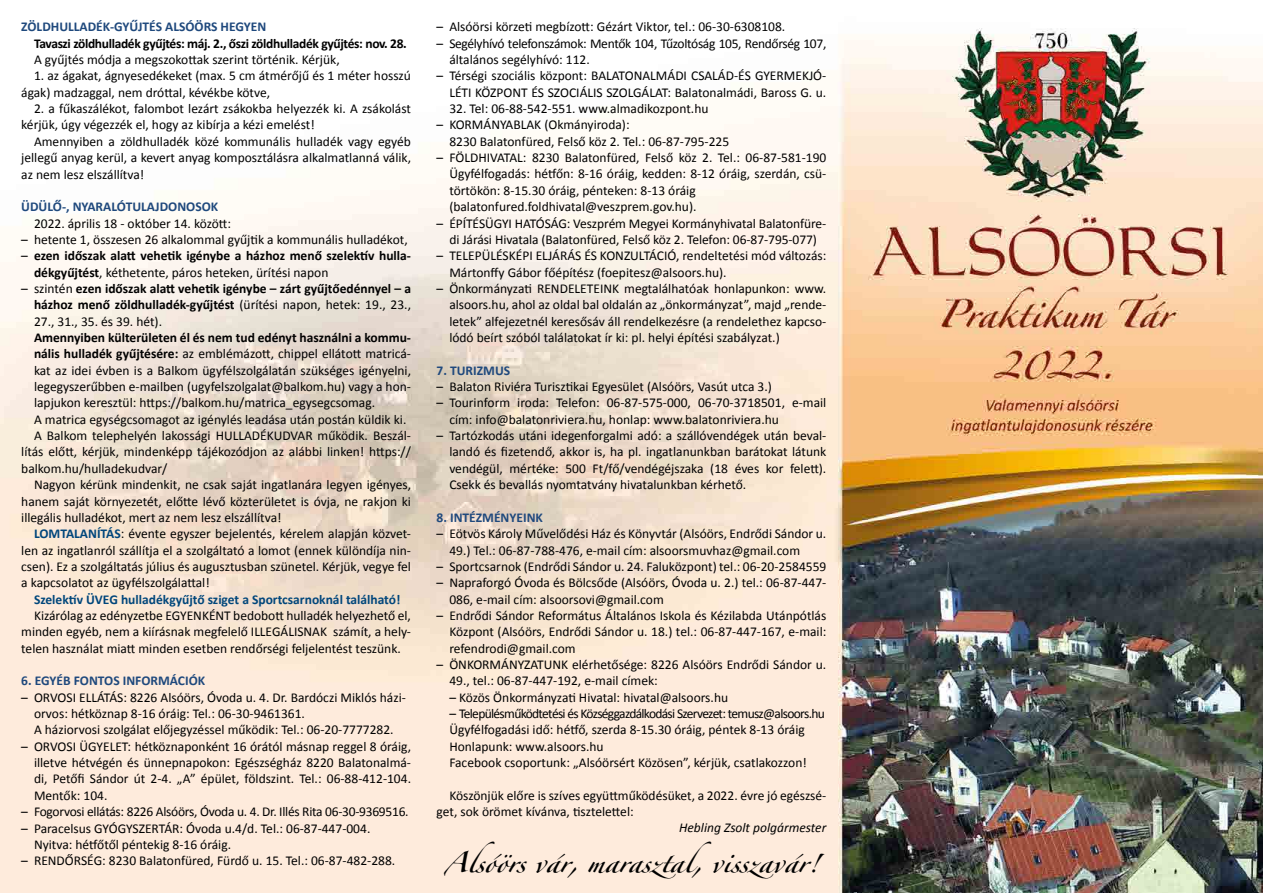
<style>
.page{position:relative;width:1263px;height:893px;background:#fff}
.page>*{position:absolute;margin:0;border:0;box-sizing:border-box;transform-origin:0 0}
.t1{font:45px "Zapfino Forte LT Pro";color:#000}
.t2{font:13.5px/16.4px "Calibri";color:#000}
.t3{font:700 13.5px/16.4px "Calibri";color:#000}
.t4{font:700 13.5px "Calibri";color:#1f497d}
.t5{font:13.5px/16.4px "Calibri";letter-spacing:-.025em;color:#000}
.t6{font:700 13.5px "Calibri";letter-spacing:-.025em;color:#000}
.t7{font:13.5px "Calibri";letter-spacing:-.02em;color:#000}
.t8{font:700 13.5px "Calibri";color:#00467b}
.t9{font:italic 13.5px "Calibri";color:#000}
.s1{font-weight:400}
.s2{font-weight:700}
.s3{font-weight:700;color:#00467b}
</style>
<div class="page">
<img style="left:0;top:28px;width:1263px;height:865px">
<p class="t4" style="left:21px;top:18px;width:247px">ZÖLDHULLADÉK-GYŰJTÉS ALSÓÖRS HEGYEN</p>
<p class="t6" style="left:34px;top:35px;width:374px">Tavaszi zöldhulladék gyűjtés: máj. 2., őszi zöldhulladék gyűjtés: nov. 28.</p>
<p class="t2" style="left:34px;top:51px;width:307px">A gyűjtés módja a megszokottak szerint történik. Kérjük,</p>
<p class="t2" style="left:21px;top:68px;width:391px;text-indent:13px">1. az ágakat, ágnyesedékeket (max. 5 cm átmérőjű és 1 méter hosszú ágak) madzaggal, nem dróttal, kévékbe kötve,</p>
<p class="t2" style="left:21px;top:101px;width:391px;text-indent:13px">2. a fűkaszálékot, falombot lezárt zsákokba helyezzék ki. A zsákolást kérjük, úgy végezzék el, hogy az kibírja a kézi emelést!</p>
<p class="t2" style="left:21px;top:133px;width:391px;text-align:justify;text-indent:13px">Amennyiben a zöldhulladék közé kommunális hulladék vagy egyéb jellegű anyag kerül, a kevert anyag komposztálásra alkalmatlanná válik, az nem lesz elszállítva!</p>
<p class="t4" style="left:21px;top:198px;width:199px">ÜDÜLŐ-, NYARALÓTULAJDONOSOK</p>
<p class="t2" style="left:34px;top:215px;width:199px">2022. április 18 - október 14. között:</p>
<p class="t2" style="left:21px;top:231px;width:388px">– hetente 1, összesen 26 alkalommal gyűjtik a kommunális hulladékot,</p>
<p class="t3" style="left:34px;top:248px;width:379px;text-indent:-13px"><span class="s1">–</span> ezen időszak alatt vehetik igénybe a házhoz menő szelektív hulla&shy;dékgyűjtést<span class="s1">, kéthetente, páros heteken, ürítési napon</span></p>
<p class="t3" style="left:34px;top:280px;width:379px;text-align:justify;text-indent:-13px"><span class="s1">– szintén</span> ezen időszak alatt vehetik igénybe – zárt gyűjtőedénnyel – a házhoz menő zöldhulladék-gyűjtést <span class="s1">(ürítési napon, hetek: 19., 23., 27., 31., 35. és 39. hét).</span></p>
<p class="t3" style="left:34px;top:329px;width:378px">Amennyiben külterületen él és nem tud edényt használni a kommu-</p>
<p class="t2" style="left:34px;top:346px;width:379px"><span class="s2">nális hulladék gyűjtésére:</span> az emblémázott, chippel ellátott matricá-</p>
<p class="t2" style="left:34px;top:362px;width:378px">kat az idei évben is a Balkom ügyfélszolgálatán szükséges igényelni,</p>
<p class="t2" style="left:34px;top:378px;width:379px">legegyszerűbben e-mailben (ugyfelszolgalat@balkom.hu) vagy a hon-</p>
<p class="t2" style="left:34px;top:395px;width:343px">lapjukon keresztül: https://balkom.hu/matrica_egysegcsomag.</p>
<p class="t2" style="left:34px;top:411px;width:374px">A matrica egységcsomagot az igénylés leadása után postán küldik ki.</p>
<p class="t2" style="left:34px;top:427px;width:378px">A Balkom telephelyén lakossági HULLADÉKUDVAR működik. Beszál-</p>
<p class="t2" style="left:21px;top:444px;width:391px">lítás előtt, kérjük, mindenképp tájékozódjon az alábbi linken! https://</p>
<p class="t2" style="left:21px;top:460px;width:148px">balkom.hu/hulladekudvar/</p>
<p class="t2" style="left:34px;top:477px;width:379px">Nagyon kérünk mindenkit, ne csak saját ingatlanára legyen igényes,</p>
<p class="t2" style="left:21px;top:493px;width:391px">hanem saját környezetét, előtte lévő közterületet is óvja, ne rakjon ki</p>
<p class="t2" style="left:21px;top:509px;width:262px">illegális hulladékot, mert az nem lesz elszállítva!</p>
<p class="t2" style="left:34px;top:526px;width:379px"><span class="s3">LOMTALANÍTÁS</span>: évente egyszer bejelentés, kérelem alapján közvet-</p>
<p class="t2" style="left:21px;top:542px;width:391px">len az ingatlanról szállítja el a szolgáltató a lomot (ennek különdíja nin-</p>
<p class="t2" style="left:21px;top:558px;width:391px">csen). Ez a szolgáltatás július és augusztusban szünetel. Kérjük, vegye fel</p>
<p class="t2" style="left:21px;top:575px;width:190px">a kapcsolatot az ügyfélszolgálattal!</p>
<p class="t8" style="left:34px;top:590px;width:368px">Szelektív ÜVEG hulladékgyűjtő sziget a Sportcsarnoknál található!</p>
<p class="t2" style="left:21px;top:607px;width:391px;text-align:justify;text-indent:13px">Kizárólag az edényzetbe EGYENKÉNT bedobott hulladék helyezhető el, minden egyéb, nem a kiírásnak megfelelő ILLEGÁLISNAK számít, a hely&shy;telen használat miatt minden esetben rendőrségi feljelentést teszünk.</p>
<p class="t4" style="left:21px;top:672px;width:185px">6. EGYÉB FONTOS INFORMÁCIÓK</p>
<p class="t2" style="left:34px;top:689px;width:373px;text-indent:-13px">– ORVOSI ELLÁTÁS: 8226 Alsóörs, Óvoda u. 4. Dr. Bardóczi Miklós házi&shy;orvos: hétköznap 8-16 óráig: Tel.: 06-30-9461361.<br>A háziorvosi szolgálat előjegyzéssel működik: Tel.: 06-20-7777282.</p>
<p class="t2" style="left:34px;top:738px;width:379px;text-align:justify;text-indent:-13px">– ORVOSI ÜGYELET: hétköznaponként 16 órától másnap reggel 8 óráig, illetve hétvégén és ünnepnapokon: Egészségház 8220 Balatonalmá&shy;di, Petőfi Sándor út 2-4. „A” épület, földszint. Tel.: 06-88-412-104.<br>Mentők: 104.</p>
<p class="t7" style="left:21px;top:803px;width:389px">– Fogorvosi ellátás: 8226 Alsóörs, Óvoda u. 4. Dr. Illés Rita 06-30-9369516.</p>
<p class="t2" style="left:34px;top:820px;width:338px;text-indent:-13px">– Paracelsus GYÓGYSZERTÁR: Óvoda u.4/d. Tel.: 06-87-447-004.<br>Nyitva: hétfőtől péntekig 8-16 óráig.</p>
<p class="t2" style="left:21px;top:853px;width:376px">– RENDŐRSÉG: 8230 Balatonfüred, Fürdő u. 15. Tel.: 06-87-482-288.</p>
<p class="t2" style="left:437px;top:19px;width:350px">– Alsóörsi körzeti megbízott: Gézárt Viktor, tel.: 06-30-6308108.</p>
<p class="t5" style="left:449px;top:35px;width:378px;text-indent:-13px">– Segélyhívó telefonszámok: Mentők 104, Tűzoltóság 105, Rendőrség 107, általános segélyhívó: 112.</p>
<p class="t2" style="left:437px;top:68px;width:391px;text-align:right">– Térségi szociális központ: BALATONALMÁDI CSALÁD-ÉS GYERMEKJÓ-<br>LÉTI KÖZPONT ÉS SZOCIÁLIS SZOLGÁLAT: Balatonalmádi, Baross G. u.</p>
<p class="t2" style="left:449px;top:100px;width:261px">32. Tel: 06-88-542-551. www.almadikozpont.hu</p>
<p class="t2" style="left:449px;top:117px;width:281px;text-indent:-13px">– KORMÁNYABLAK (Okmányiroda):<br>8230 Balatonfüred, Felső köz 2. Tel.: 06-87-795-225</p>
<p class="t2" style="left:449px;top:149px;width:379px;text-indent:-13px">– FÖLDHIVATAL: 8230 Balatonfüred, Felső köz 2. Tel.: 06-87-581-190<br>Ügyfélfogadás: hétfőn: 8-16 óráig, kedden: 8-12 óráig, szerdán, csü&shy;törtökön: 8-15.30 óráig, pénteken: 8-13 óráig (balatonfured.foldhivatal@veszprem.gov.hu).</p>
<p class="t2" style="left:437px;top:215px;width:391px;text-align:center">– ÉPÍTÉSÜGYI HATÓSÁG: Veszprém Megyei Kormányhivatal Balatonfüre&shy;di Járási Hivatala (Balatonfüred, Felső köz 2. Telefon: 06-87-795-077)</p>
<p class="t2" style="left:449px;top:248px;width:379px;text-indent:-13px">– TELEPÜLÉSKÉPI ELJÁRÁS ÉS KONZULTÁCIÓ, rendeltetési mód változás:<br>Mártonffy Gábor főépítész (foepitesz@alsoors.hu).</p>
<p class="t2" style="left:449px;top:280px;width:379px;text-align:justify;text-indent:-13px">– Önkormányzati RENDELETEINK megtalálhatóak honlapunkon: www. alsoors.hu, ahol az oldal bal oldalán az „önkormányzat”, majd „rende&shy;letek” alfejezetnél keresősáv áll rendelkezésre (a rendelethez kapcso&shy;lódó beírt szóból találatokat ír ki: pl. helyi építési szabályzat.)</p>
<p class="t4" style="left:437px;top:362px;width:75px">7. TURIZMUS</p>
<p class="t2" style="left:437px;top:378px;width:337px">– Balaton Riviéra Turisztikai Egyesület (Alsóörs, Vasút utca 3.)</p>
<p class="t2" style="left:449px;top:395px;width:379px;text-indent:-13px">– Tourinform iroda: Telefon: 06-87-575-000, 06-70-3718501, e-mail cím: info@balatonriviera.hu, honlap: www.balatonriviera.hu</p>
<p class="t2" style="left:449px;top:427px;width:379px;text-align:justify;text-indent:-13px">– Tartózkodás utáni idegenforgalmi adó: a szállóvendégek után beval&shy;landó és fizetendő, akkor is, ha pl. ingatlanunkban barátokat látunk vendégül, mértéke: 500 Ft/fő/vendégéjszaka (18 éves kor felett).<br>Csekk és bevallás nyomtatvány hivatalunkban kérhető.</p>
<p class="t4" style="left:437px;top:509px;width:108px">8. INTÉZMÉNYEINK</p>
<p class="t2" style="left:449px;top:525px;width:378px;text-indent:-13px">– Eötvös Károly Művelődési Ház és Könyvtár (Alsóörs, Endrődi Sándor u.<br>49.) Tel.: 06-87-788-476, e-mail cím: alsoorsmuvhaz@gmail.com</p>
<p class="t2" style="left:437px;top:558px;width:391px">– Sportcsarnok (Endrődi Sándor u. 24. Faluközpont) tel.: 06-20-2584559</p>
<p class="t2" style="left:449px;top:575px;width:379px;text-indent:-13px">– Napraforgó Óvoda és Bölcsőde (Alsóörs, Óvoda u. 2.) tel.: 06-87-447-<br>086, e-mail cím: alsoorsovi@gmail.com</p>
<p class="t2" style="left:449px;top:607px;width:379px;text-align:justify;text-indent:-13px">– Endrődi Sándor Református Általános Iskola és Kézilabda Utánpótlás Központ (Alsóörs, Endrődi Sándor u. 18.) tel.: 06-87-447-167, e-mail: refendrodi@gmail.com</p>
<p class="t2" style="left:449px;top:656px;width:378px;text-indent:-13px">– ÖNKORMÁNYZATUNK elérhetősége: 8226 Alsóörs Endrődi Sándor u.<br>49., tel.: 06-87-447-192, e-mail címek:</p>
<p class="t2" style="left:449px;top:689px;width:280px">– Közös Önkormányzati Hivatal: hivatal@alsoors.hu</p>
<p class="t2" style="left:449px;top:705px;width:377px">– Településműködtetési és Községgazdálkodási Szervezet: temusz@alsoors.hu Ügyfélfogadási idő: hétfő, szerda 8-15.30 óráig, péntek 8-13 óráig Honlapunk: www.alsoors.hu<br>Facebook csoportunk: „Alsóörsért Közösen”, kérjük, csatlakozzon!</p>
<p class="t2" style="left:437px;top:787px;width:391px;text-indent:13px">Köszönjük előre is szíves együttműködésüket, a 2022. évre jó egészsé&shy;get, sok örömet kívánva, tisztelettel:</p>
<p class="t9" style="left:679px;top:819px;width:149px">Hebling Zsolt polgármester</p>
<h1 class="t1" style="left:444px;top:830px;width:376px">Alsóörs vár, marasztal, visszavár!</h1>
</div>
